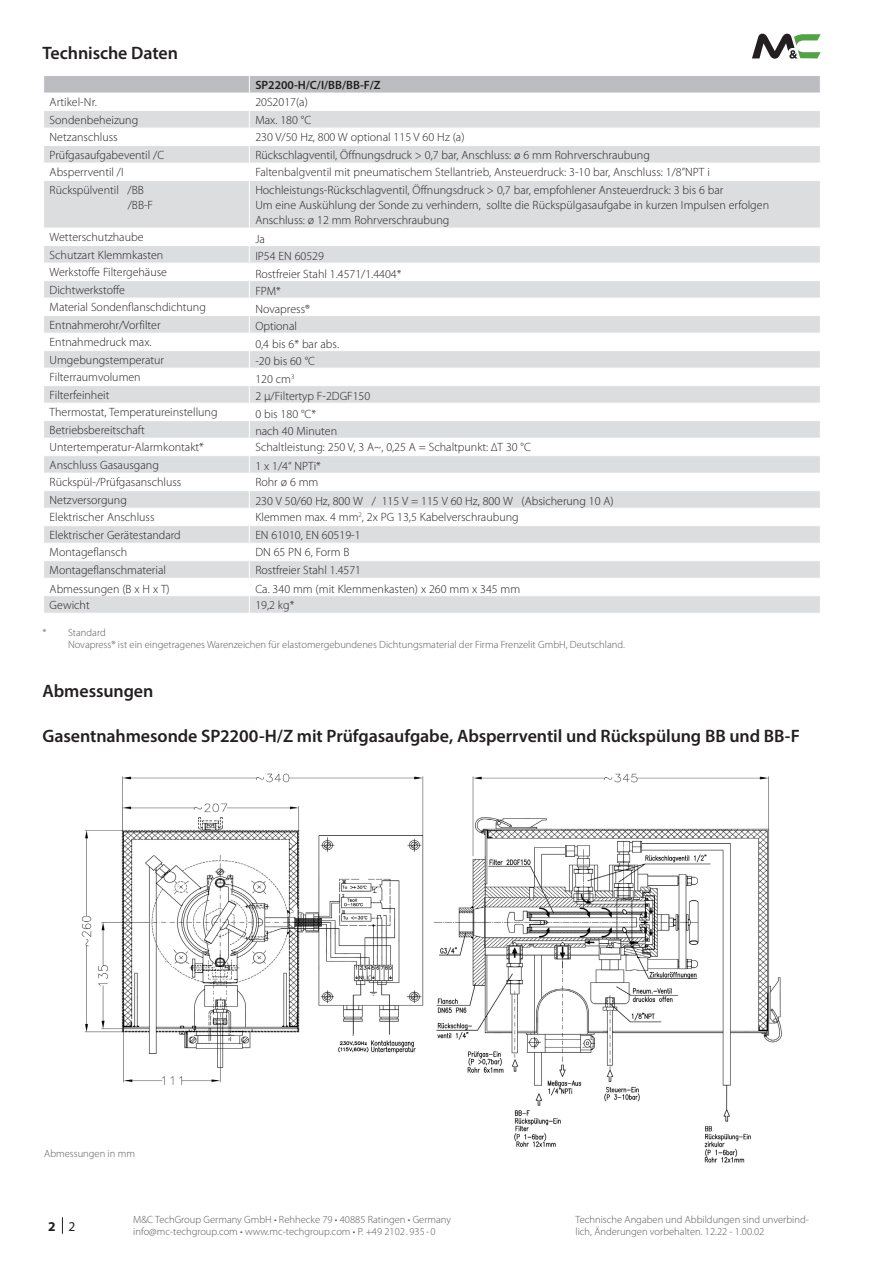
<style>
.page{position:relative;width:893px;height:1263px;background:#fff}
.page>*{position:absolute;margin:0;border:0;box-sizing:border-box;transform-origin:0 0}
._2_-_1_Body_HL{font:600 18px "Myriad Pro";letter-spacing:-.005em;color:#231f20}
.t1{font:700 13.5px "Myriad Pro";color:#231f20}
._2_-_1_Table_Item{font:300 12px/15px "Myriad Pro";color:#231f20}
._2_-_1_Table_HL{font:600 12px "Myriad Pro";color:#231f20}
._1_-_4_Footer{font:300 10.5px/12px "Myriad Pro";color:#57585a}
.s1{font-weight:400}
</style>
<div class="page">
<svg style="left:62px;top:1217px;width:1px;height:16px"></svg>
<svg style="left:752px;top:34px;width:69px;height:25px"></svg>
<img style="left:81px;top:773px;width:701px;height:390px">
<svg style="left:44px;top:181px;width:776px;height:432px;fill:#dcdddf"></svg>
<svg style="left:44px;top:76px;width:776px;height:87px"></svg>
<hr style="left:249px;top:181px;width:1px;height:47px;background:#fff">
<hr style="left:249px;top:228px;width:572px;height:1px;background:#fff">
<hr style="left:249px;top:245px;width:572px;height:1px;background:#fff">
<hr style="left:249px;top:263px;width:572px;height:1px;background:#fff">
<hr style="left:249px;top:280px;width:572px;height:1px;background:#fff">
<hr style="left:249px;top:298px;width:572px;height:1px;background:#fff">
<hr style="left:249px;top:315px;width:572px;height:1px;background:#fff">
<hr style="left:249px;top:333px;width:572px;height:1px;background:#fff">
<hr style="left:249px;top:350px;width:572px;height:1px;background:#fff">
<hr style="left:249px;top:368px;width:572px;height:1px;background:#fff">
<hr style="left:249px;top:385px;width:572px;height:1px;background:#fff">
<hr style="left:249px;top:403px;width:572px;height:1px;background:#fff">
<hr style="left:249px;top:420px;width:572px;height:1px;background:#fff">
<hr style="left:249px;top:438px;width:572px;height:1px;background:#fff">
<hr style="left:249px;top:455px;width:572px;height:1px;background:#fff">
<hr style="left:249px;top:473px;width:572px;height:1px;background:#fff">
<hr style="left:249px;top:490px;width:572px;height:1px;background:#fff">
<hr style="left:249px;top:508px;width:572px;height:1px;background:#fff">
<hr style="left:249px;top:525px;width:572px;height:1px;background:#fff">
<hr style="left:249px;top:543px;width:572px;height:1px;background:#fff">
<hr style="left:249px;top:560px;width:572px;height:1px;background:#fff">
<hr style="left:249px;top:578px;width:572px;height:1px;background:#fff">
<hr style="left:249px;top:595px;width:572px;height:1px;background:#fff">
<hr style="left:43px;top:228px;width:206px;height:1px;background:#fff">
<hr style="left:43px;top:245px;width:206px;height:1px;background:#fff">
<hr style="left:43px;top:263px;width:206px;height:1px;background:#fff">
<hr style="left:43px;top:280px;width:206px;height:1px;background:#fff">
<hr style="left:43px;top:298px;width:206px;height:1px;background:#fff">
<hr style="left:43px;top:315px;width:206px;height:1px;background:#fff">
<hr style="left:43px;top:333px;width:206px;height:1px;background:#fff">
<hr style="left:43px;top:350px;width:206px;height:1px;background:#fff">
<hr style="left:43px;top:368px;width:206px;height:1px;background:#fff">
<hr style="left:43px;top:385px;width:206px;height:1px;background:#fff">
<hr style="left:43px;top:403px;width:206px;height:1px;background:#fff">
<hr style="left:43px;top:420px;width:206px;height:1px;background:#fff">
<hr style="left:43px;top:438px;width:206px;height:1px;background:#fff">
<hr style="left:43px;top:455px;width:206px;height:1px;background:#fff">
<hr style="left:43px;top:473px;width:206px;height:1px;background:#fff">
<hr style="left:43px;top:490px;width:206px;height:1px;background:#fff">
<hr style="left:43px;top:508px;width:206px;height:1px;background:#fff">
<hr style="left:43px;top:525px;width:206px;height:1px;background:#fff">
<hr style="left:43px;top:543px;width:206px;height:1px;background:#fff">
<hr style="left:43px;top:560px;width:206px;height:1px;background:#fff">
<hr style="left:43px;top:578px;width:206px;height:1px;background:#fff">
<hr style="left:43px;top:595px;width:206px;height:1px;background:#fff">
<svg style="left:249px;top:229px;width:1px;height:384px"></svg>
<p class="_2_-_1_Body_HL" style="left:43px;top:41px;width:137px">Technische Daten</p>
<p class="_2_-_1_Table_HL" style="left:255px;top:77px;width:127px">SP2200-H/C/I/BB/BB-F/Z</p>
<p class="_2_-_1_Table_Item" style="left:50px;top:95px;width:49px">Artikel-Nr.</p>
<p class="_2_-_1_Table_Item" style="left:255px;top:95px;width:54px">20S2017(a)</p>
<p class="_2_-_1_Table_Item" style="left:50px;top:112px;width:90px">Sondenbeheizung</p>
<p class="_2_-_1_Table_Item" style="left:255px;top:112px;width:57px">Max. 180 °C</p>
<p class="_2_-_1_Table_Item" style="left:50px;top:130px;width:70px">Netzanschluss</p>
<p class="_2_-_1_Table_Item" style="left:255px;top:130px;width:211px">230 V/50 Hz, 800 W optional 115 V 60 Hz (a)</p>
<p class="_2_-_1_Table_Item" style="left:50px;top:147px;width:116px">Prüfgasaufgabeventil /C</p>
<p class="_2_-_1_Table_Item" style="left:255px;top:147px;width:396px">Rückschlagventil, Öffnungsdruck &gt; 0,7 bar, Anschluss: ø 6 mm Rohrverschraubung</p>
<p class="_2_-_1_Table_Item" style="left:50px;top:165px;width:76px">Absperrventil /I</p>
<p class="_2_-_1_Table_Item" style="left:255px;top:165px;width:456px">Faltenbalgventil mit pneumatischem Stellantrieb, Ansteuerdruck: 3-10 bar, Anschluss: 1/8’’NPT i</p>
<p class="_2_-_1_Table_Item" style="left:50px;top:182px;width:96px">Rückspülventil /BB</p>
<p class="_2_-_1_Table_Item" style="left:128px;top:197px;width:27px">/BB-F</p>
<p class="_2_-_1_Table_Item" style="left:255px;top:182px;width:470px">Hochleistungs-Rückschlagventil, Öffnungsdruck &gt; 0,7 bar, empfohlener Ansteuerdruck: 3 bis 6 bar</p>
<p class="_2_-_1_Table_Item" style="left:255px;top:197px;width:515px">Um eine Auskühlung der Sonde zu verhindern, sollte die Rückspülgasaufgabe in kurzen Impulsen erfolgen<br>Anschluss: ø 12 mm Rohrverschraubung</p>
<p class="_2_-_1_Table_Item" style="left:50px;top:230px;width:95px">Wetterschutzhaube</p>
<p class="_2_-_1_Table_Item" style="left:255px;top:231px;width:11px">Ja</p>
<p class="_2_-_1_Table_Item" style="left:50px;top:247px;width:115px">Schutzart Klemmkasten</p>
<p class="_2_-_1_Table_Item" style="left:255px;top:249px;width:70px">IP54 EN 60529</p>
<p class="_2_-_1_Table_Item" style="left:50px;top:265px;width:119px">Werkstoffe Filtergehäuse</p>
<p class="_2_-_1_Table_Item" style="left:255px;top:266px;width:148px">Rostfreier Stahl 1.4571/1.4404*</p>
<p class="_2_-_1_Table_Item" style="left:50px;top:282px;width:77px">Dichtwerkstoffe</p>
<p class="_2_-_1_Table_Item" style="left:255px;top:284px;width:27px">FPM*</p>
<p class="_2_-_1_Table_Item" style="left:50px;top:300px;width:158px">Material Sondenflanschdichtung</p>
<p class="_2_-_1_Table_Item" style="left:255px;top:301px;width:56px">Novapress®</p>
<p class="_2_-_1_Table_Item" style="left:50px;top:317px;width:112px">Entnahmerohr/Vorfilter</p>
<p class="_2_-_1_Table_Item" style="left:255px;top:319px;width:43px">Optional</p>
<p class="_2_-_1_Table_Item" style="left:50px;top:335px;width:103px">Entnahmedruck max.</p>
<p class="_2_-_1_Table_Item" style="left:255px;top:336px;width:85px">0,4 bis 6* bar abs.</p>
<p class="_2_-_1_Table_Item" style="left:50px;top:352px;width:116px">Umgebungstemperatur</p>
<p class="_2_-_1_Table_Item" style="left:255px;top:354px;width:61px">-20 bis 60 °C</p>
<p class="_2_-_1_Table_Item" style="left:50px;top:370px;width:93px">Filterraumvolumen</p>
<p class="_2_-_1_Table_Item" style="left:255px;top:371px;width:41px">120 cm<sup>3</sup></p>
<p class="_2_-_1_Table_Item" style="left:50px;top:387px;width:61px">Filterfeinheit</p>
<p class="_2_-_1_Table_Item" style="left:255px;top:389px;width:116px">2 µ/Filtertyp F-2DGF150</p>
<p class="_2_-_1_Table_Item" style="left:50px;top:405px;width:169px">Thermostat, Temperatureinstellung</p>
<p class="_2_-_1_Table_Item" style="left:255px;top:406px;width:62px">0 bis 180 °C*</p>
<p class="_2_-_1_Table_Item" style="left:50px;top:422px;width:97px">Betriebsbereitschaft</p>
<p class="_2_-_1_Table_Item" style="left:255px;top:424px;width:83px">nach 40 Minuten</p>
<p class="_2_-_1_Table_Item" style="left:50px;top:440px;width:156px">Untertemperatur-Alarmkontakt*</p>
<p class="_2_-_1_Table_Item" style="left:255px;top:440px;width:277px">Schaltleistung: 250 V, 3 A~, 0,25 A = Schaltpunkt: ∆T 30 °C</p>
<p class="_2_-_1_Table_Item" style="left:50px;top:457px;width:111px">Anschluss Gasausgang</p>
<p class="_2_-_1_Table_Item" style="left:255px;top:459px;width:67px">1 x 1/4“ NPTi*</p>
<p class="_2_-_1_Table_Item" style="left:50px;top:475px;width:133px">Rückspül-/Prüfgasanschluss</p>
<p class="_2_-_1_Table_Item" style="left:255px;top:475px;width:65px">Rohr ø 6 mm</p>
<p class="_2_-_1_Table_Item" style="left:50px;top:492px;width:79px">Netzversorgung</p>
<p class="_2_-_1_Table_Item" style="left:255px;top:494px;width:360px">230 V 50/60 Hz, 800 W / 115 V = 115 V 60 Hz, 800 W (Absicherung 10 A)</p>
<p class="_2_-_1_Table_Item" style="left:50px;top:510px;width:106px">Elektrischer Anschluss</p>
<p class="_2_-_1_Table_Item" style="left:255px;top:510px;width:265px">Klemmen max. 4 mm<sup>2</sup>, 2x PG 13,5 Kabelverschraubung</p>
<p class="_2_-_1_Table_Item" style="left:50px;top:527px;width:133px">Elektrischer Gerätestandard</p>
<p class="_2_-_1_Table_Item" style="left:255px;top:527px;width:107px">EN 61010, EN 60519-1</p>
<p class="_2_-_1_Table_Item" style="left:50px;top:545px;width:79px">Montageflansch</p>
<p class="_2_-_1_Table_Item" style="left:255px;top:545px;width:96px">DN 65 PN 6, Form B</p>
<p class="_2_-_1_Table_Item" style="left:50px;top:562px;width:118px">Montageflanschmaterial</p>
<p class="_2_-_1_Table_Item" style="left:255px;top:562px;width:107px">Rostfreier Stahl 1.4571</p>
<p class="_2_-_1_Table_Item" style="left:50px;top:581px;width:122px">Abmessungen (B x H x T)</p>
<p class="_2_-_1_Table_Item" style="left:255px;top:581px;width:266px">Ca. 340 mm (mit Klemmenkasten) x 260 mm x 345 mm</p>
<p class="_2_-_1_Table_Item" style="left:50px;top:597px;width:42px">Gewicht</p>
<p class="_2_-_1_Table_Item" style="left:255px;top:597px;width:40px">19,2 kg*</p>
<p class="_1_-_4_Footer" style="left:43px;top:626px;width:65px">* Standard</p>
<p class="_1_-_4_Footer" style="left:68px;top:638px;width:558px">Novapress® ist ein eingetragenes Warenzeichen für elastomergebundenes Dichtungsmaterial der Firma Frenzelit GmbH, Deutschland.</p>
<p class="_2_-_1_Body_HL" style="left:43px;top:679px;width:112px">Abmessungen</p>
<p class="_2_-_1_Body_HL" style="left:43px;top:724px;width:759px">Gasentnahmesonde SP2200-H/Z mit Prüfgasaufgabe, Absperrventil und Rückspülung BB und BB-F</p>
<p class="_1_-_4_Footer" style="left:44px;top:1147px;width:92px">Abmessungen in mm</p>
<p class="t1" style="left:48px;top:1217px;width:29px">2 <span class="s1">2</span></p>
<p class="_1_-_4_Footer" style="left:133px;top:1213px;width:319px">M&amp;C TechGroup Germany GmbH • Rehhecke 79 • 40885 Ratingen • Germany info@mc-techgroup.com • www.mc-techgroup.com • P. +49 2102 . 935 - 0</p>
<p class="_1_-_4_Footer" style="left:575px;top:1213px;width:235px">Technische Angaben und Abbildungen sind unverbind&shy;lich, Änderungen vorbehalten. 12.22 - 1.00.02</p>
</div>
